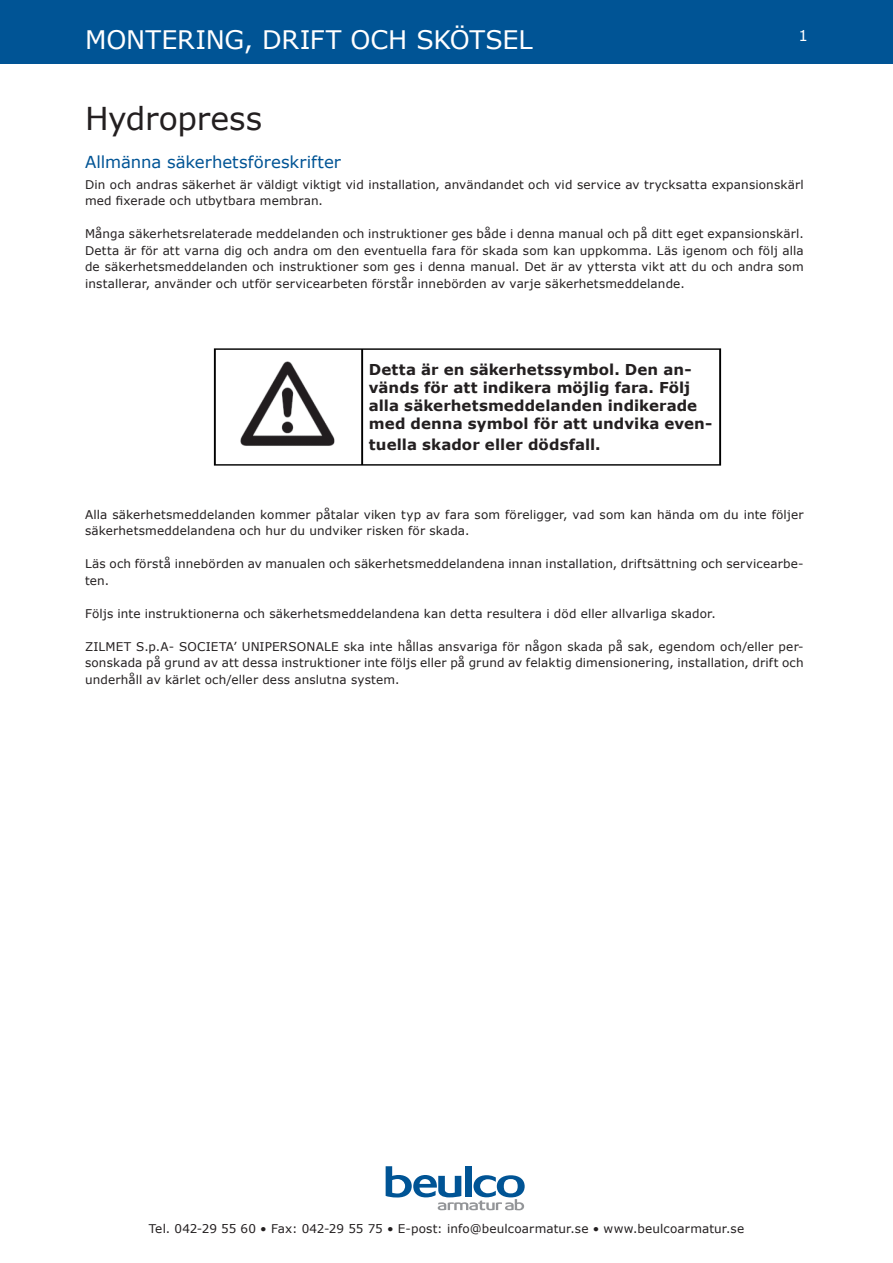
<style>
.page{position:relative;width:893px;height:1263px;background:#fff}
.page>*{position:absolute;margin:0;border:0;box-sizing:border-box;transform-origin:0 0}
.Rubrik{font:31.5px "Verdana";letter-spacing:-.01em;color:#231f20}
.t1{font:25.5px "Verdana";letter-spacing:-.005em;color:#fff}
.Mellanrubrik{font:16.5px "Verdana";color:#005495}
.t2{font:700 15px/18px "Verdana";letter-spacing:.005em;color:#231f20}
.t3{font:15px "Verdana";color:#fff}
.Brödtext{font:12px/16.5px "Verdana";letter-spacing:.01em;color:#231f20}
</style>
<div class="page">
<div style="left:0;top:0;width:893px;height:64px;background:#005495"></div>
<svg style="left:386px;top:1166px;width:139px;height:44px"></svg>
<img style="left:213px;top:348px;width:509px;height:118px">
<h2 class="t1" style="left:85px;top:22px;width:449px">MONTERING, DRIFT OCH SKÖTSEL</h2>
<p class="t3" style="left:798px;top:25px;width:11px">1</p>
<p class="Rubrik" style="left:85px;top:97px;width:179px">Hydropress</p>
<p class="Mellanrubrik" style="left:85px;top:151px;width:257px">Allmänna säkerhetsföreskrifter</p>
<p class="Brödtext" style="left:85px;top:176px;width:720px">Din och andras säkerhet är väldigt viktigt vid installation, användandet och vid service av trycksatta expansionskärl med fixerade och utbytbara membran.</p>
<p class="Brödtext" style="left:85px;top:225px;width:720px;text-align:justify">Många säkerhetsrelaterade meddelanden och instruktioner ges både i denna manual och på ditt eget expansionskärl.<br>Detta är för att varna dig och andra om den eventuella fara för skada som kan uppkomma. Läs igenom och följ alla de säkerhetsmeddelanden och instruktioner som ges i denna manual. Det är av yttersta vikt att du och andra som installerar, använder och utför servicearbeten förstår innebörden av varje säkerhetsmeddelande.</p>
<p class="t2" style="left:369px;top:360px;width:345px">Detta är en säkerhetssymbol. Den an&shy;vänds för att indikera möjlig fara. Följ alla säkerhetsmeddelanden indikerade med denna symbol för att undvika even-</p>
<p class="t2" style="left:369px;top:435px;width:233px">tuella skador eller dödsfall.</p>
<p class="Brödtext" style="left:85px;top:506px;width:720px">Alla säkerhetsmeddelanden kommer påtalar viken typ av fara som föreligger, vad som kan hända om du inte följer säkerhetsmeddelandena och hur du undviker risken för skada.</p>
<p class="Brödtext" style="left:85px;top:555px;width:720px">Läs och förstå innebörden av manualen och säkerhetsmeddelandena innan installation, driftsättning och servicearbe&shy;ten.</p>
<p class="Brödtext" style="left:85px;top:605px;width:632px">Följs inte instruktionerna och säkerhetsmeddelandena kan detta resultera i död eller allvarliga skador.</p>
<p class="Brödtext" style="left:85px;top:638px;width:720px;text-align:justify">ZILMET S.p.A- SOCIETA’ UNIPERSONALE ska inte hållas ansvariga för någon skada på sak, egendom och/eller per&shy;sonskada på grund av att dessa instruktioner inte följs eller på grund av felaktig dimensionering, installation, drift och underhåll av kärlet och/eller dess anslutna system.</p>
<p class="Brödtext" style="left:149px;top:1220px;width:597px">Tel. 042-29 55 60 • Fax: 042-29 55 75 • E-post: info@beulcoarmatur.se • www.beulcoarmatur.se</p>
</div>
